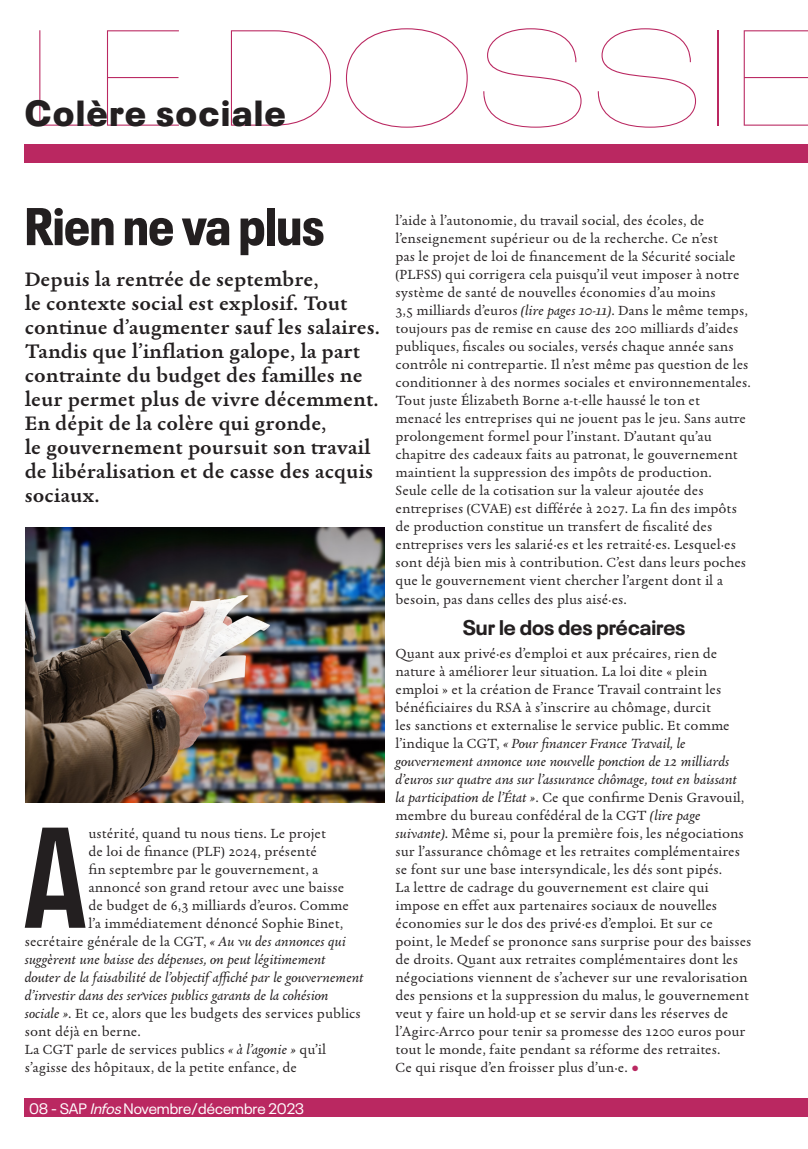
<style>
.page{position:relative;width:808px;height:1149px;background:#fff}
.page>*{position:absolute;margin:0;border:0;box-sizing:border-box;transform-origin:0 0}
.t1{font:700 condensed 141.75px "Neue Plak";color:#231f20}
.t2{font:200 expanded 135px "Neue Plak";color:#ba2861}
.t3{font:900 condensed 52.5px "Neue Plak";color:#231f20}
.t4{font:900 36px "Neue Plak";letter-spacing:.05em;color:#231f20}
.t5{font:21px/24px "Garalda Db";color:#231f20}
.t6{font:700 21px "Neue Plak";color:#231f20}
.t7{font:15px "Neue Plak";color:#fff}
.t8{font:14.25px/18px "Garalda";color:#231f20}
.t9{font:italic 14.25px "Garalda";color:#231f20}
.s1{font-style:italic}
.s2{color:#ba2861}
</style>
<div class="page">
<div style="left:25px;top:1098px;width:783px;height:18px;background:#ba2861"></div>
<div style="left:25px;top:144px;width:783px;height:18px;background:#ba2861"></div>
<img style="left:26px;top:527px;width:359px;height:275px">
<h2 class="t2" style="left:26px;top:-26px;width:799px">LE DOSSIE</h2>
<p class="t4" style="left:25px;top:84px;width:262px">Colère sociale</p>
<p class="t3" style="left:25px;top:186px;width:301px">Rien ne va plus</p>
<p class="t5" style="left:25px;top:267px;width:357px">Depuis la rentrée de septembre,<br>le contexte social est explosif. Tout continue d’augmenter sauf les salaires.<br>Tandis que l’inflation galope, la part contrainte du budget des familles ne leur permet plus de vivre décemment.<br>En dépit de la colère qui gronde,<br>le gouvernement poursuit son travail de libéralisation et de casse des acquis sociaux.</p>
<p class="t1" style="left:25px;top:776px;width:62px">A</p>
<p class="t8" style="left:89px;top:824px;width:239px">ustérité, quand tu nous tiens. Le projet</p>
<p class="t8" style="left:89px;top:842px;width:230px">de loi de finance (PLF) 2024, présenté</p>
<p class="t8" style="left:89px;top:860px;width:232px">fin septembre par le gouvernement, a</p>
<p class="t8" style="left:89px;top:878px;width:257px">annoncé son grand retour avec une baisse</p>
<p class="t8" style="left:89px;top:896px;width:262px">de budget de 6,3 milliards d’euros. Comme</p>
<p class="t8" style="left:89px;top:914px;width:256px">l’a immédiatement dénoncé Sophie Binet,</p>
<p class="t8" style="left:25px;top:932px;width:323px">secrétaire générale de la CGT, <span class="s1">« Au vu des annonces qui</span></p>
<p class="t9" style="left:25px;top:949px;width:302px">suggèrent une baisse des dépenses, on peut légitimement</p>
<p class="t9" style="left:25px;top:967px;width:340px">douter de la faisabilité de l’objectif affiché par le gouvernement</p>
<p class="t9" style="left:25px;top:985px;width:305px">d’investir dans des services publics garants de la cohésion</p>
<p class="t8" style="left:25px;top:1004px;width:338px"><span class="s1">sociale »</span>. Et ce, alors que les budgets des services publics</p>
<p class="t8" style="left:25px;top:1022px;width:117px">sont déjà en berne.</p>
<p class="t8" style="left:25px;top:1040px;width:303px">La CGT parle de services publics <span class="s1">« à l’agonie »</span> qu’il s’agisse des hôpitaux, de la petite enfance, de</p>
<p class="t7" style="left:29px;top:1096px;width:277px">08 - SAP <span class="s1">Infos</span>Novembre/décembre 2023</p>
<p class="t8" style="left:395px;top:212px;width:357px">l’aide à l’autonomie, du travail social, des écoles, de l’enseignement supérieur ou de la recherche. Ce n’est<br>pas le projet de loi de financement de la Sécurité sociale (PLFSS) qui corrigera cela puisqu’il veut imposer à notre système de santé de nouvelles économies d’au moins<br>3,5 milliards d’euros <span class="s1">(lire pages 10-11)</span>. Dans le même temps, toujours pas de remise en cause des 200 milliards d’aides publiques, fiscales ou sociales, versés chaque année sans contrôle ni contrepartie. Il n’est même pas question de les conditionner à des normes sociales et environnementales.<br>Tout juste Élizabeth Borne a-t-elle haussé le ton et<br>menacé les entreprises qui ne jouent pas le jeu. Sans autre prolongement formel pour l’instant. D’autant qu’au chapitre des cadeaux faits au patronat, le gouvernement maintient la suppression des impôts de production.<br>Seule celle de la cotisation sur la valeur ajoutée des entreprises (CVAE) est différée à 2027. La fin des impôts de production constitue un transfert de fiscalité des entreprises vers les salarié·es et les retraité·es. Lesquel·es sont déjà bien mis à contribution. C’est dans leurs poches que le gouvernement vient chercher l’argent dont il a besoin, pas dans celles des plus aisé·es.</p>
<p class="t6" style="left:463px;top:610px;width:224px">Sur le dos des précaires</p>
<p class="t8" style="left:395px;top:644px;width:358px">Quant aux privé·es d’emploi et aux précaires, rien de nature à améliorer leur situation. La loi dite « plein emploi » et la création de France Travail contraint les bénéficiaires du RSA à s’inscrire au chômage, durcit<br>les sanctions et externalise le service public. Et comme l’indique la CGT, <span class="s1">« Pour financer France Travail, le gouvernement annonce une nouvelle ponction de 12 milliards d’euros sur quatre ans sur l’assurance chômage, tout en baissant<br>la participation de l’État »</span>. Ce que confirme Denis Gravouil, membre du bureau confédéral de la CGT <span class="s1">(lire page suivante)</span>. Même si, pour la première fois, les négociations sur l’assurance chômage et les retraites complémentaires se font sur une base intersyndicale, les dés sont pipés.<br>La lettre de cadrage du gouvernement est claire qui impose en effet aux partenaires sociaux de nouvelles économies sur le dos des privé·es d’emploi. Et sur ce point, le Medef se prononce sans surprise pour des baisses de droits. Quant aux retraites complémentaires dont les négociations viennent de s’achever sur une revalorisation des pensions et la suppression du malus, le gouvernement veut y faire un hold-up et se servir dans les réserves de l’Agirc-Arrco pour tenir sa promesse des 1 200 euros pour tout le monde, faite pendant sa réforme des retraites.<br>Ce qui risque d’en froisser plus d’un·e. <span class="s2">○</span></p>
</div>
